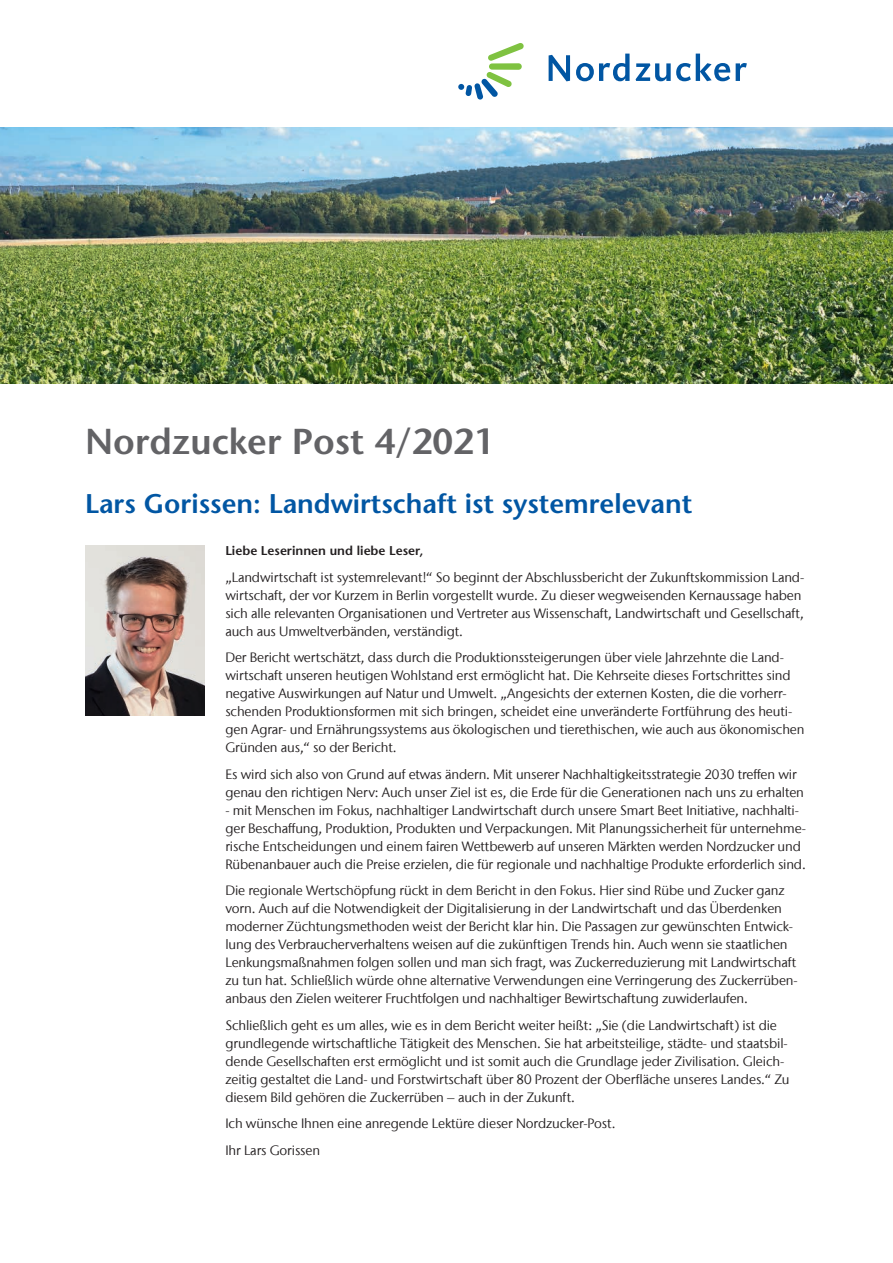
<style>
.page{position:relative;width:893px;height:1263px;background:#fff}
.page>*{position:absolute;margin:0;border:0;box-sizing:border-box;transform-origin:0 0}
.t1{font:600 36px "Stone Sans";color:#636366}
.t2{font:600 27px "Stone Sans";color:#0156a3}
.t3{font:13.5px/18px "Stone Sans IIITC Com";letter-spacing:-.01em;color:#231f20}
.t4{font:600 12.75px "Stone Sans";color:#231f20}
</style>
<div class="page">
<div style="left:489px;top:63px;width:33px;height:7px;background:#7fc241;border-radius:3px"></div>
<svg style="left:458px;top:72px;width:54px;height:28px"></svg>
<svg style="left:488px;top:43px;width:36px;height:18px"></svg>
<svg style="left:549px;top:55px;width:21px;height:26px"></svg>
<svg style="left:576px;top:54px;width:54px;height:27px"></svg>
<svg style="left:636px;top:54px;width:94px;height:27px"></svg>
<svg style="left:736px;top:63px;width:11px;height:18px"></svg>
<img style="left:85px;top:546px;width:119px;height:169px">
<img style="left:0;top:128px;width:893px;height:256px">
<h1 class="t1" style="left:85px;top:419px;width:411px">Nordzucker Post 4/2021</h1>
<h2 class="t2" style="left:85px;top:487px;width:609px">Lars Gorissen: Landwirtschaft ist systemrelevant</h2>
<p class="t4" style="left:225px;top:543px;width:199px">Liebe Leserinnen und liebe Leser,</p>
<p class="t3" style="left:225px;top:568px;width:580px">„Landwirtschaft ist systemrelevant!“ So beginnt der Abschlussbericht der Zukunftskommission Land&shy;wirtschaft, der vor Kurzem in Berlin vorgestellt wurde. Zu dieser wegweisenden Kernaussage haben sich alle relevanten Organisationen und Vertreter aus Wissenschaft, Landwirtschaft und Gesellschaft, auch aus Umweltverbänden, verständigt.</p>
<p class="t3" style="left:225px;top:648px;width:581px">Der Bericht wertschätzt, dass durch die Produktionssteigerungen über viele Jahrzehnte die Land&shy;wirtschaft unseren heutigen Wohlstand erst ermöglicht hat. Die Kehrseite dieses Fortschrittes sind negative Auswirkungen auf Natur und Umwelt. „Angesichts der externen Kosten, die die vorherr&shy;schenden Produktionsformen mit sich bringen, scheidet eine unveränderte Fortführung des heuti&shy;gen Agrar- und Ernährungssystems aus ökologischen und tierethischen, wie auch aus ökonomischen Gründen aus,“ so der Bericht.</p>
<p class="t3" style="left:225px;top:765px;width:580px">Es wird sich also von Grund auf etwas ändern. Mit unserer Nachhaltigkeitsstrategie 2030 treffen wir genau den richtigen Nerv: Auch unser Ziel ist es, die Erde für die Generationen nach uns zu erhalten</p>
<p class="t3" style="left:225px;top:801px;width:582px">- mit Menschen im Fokus, nachhaltiger Landwirtschaft durch unsere Smart Beet Initiative, nachhalti&shy;ger Beschaffung, Produktion, Produkten und Verpackungen. Mit Planungssicherheit für unternehme&shy;rische Entscheidungen und einem fairen Wettbewerb auf unseren Märkten werden Nordzucker und Rübenanbauer auch die Preise erzielen, die für regionale und nachhaltige Produkte erforderlich sind.</p>
<p class="t3" style="left:225px;top:881px;width:573px">Die regionale Wertschöpfung rückt in dem Bericht in den Fokus. Hier sind Rübe und Zucker ganz vorn. Auch auf die Notwendigkeit der Digitalisierung in der Landwirtschaft und das Überdenken moderner Züchtungsmethoden weist der Bericht klar hin. Die Passagen zur gewünschten Entwick&shy;lung des Verbraucherverhaltens weisen auf die zukünftigen Trends hin. Auch wenn sie staatlichen Lenkungsmaßnahmen folgen sollen und man sich fragt, was Zuckerreduzierung mit Landwirtschaft zu tun hat. Schließlich würde ohne alternative Verwendungen eine Verringerung des Zuckerrüben&shy;anbaus den Zielen weiterer Fruchtfolgen und nachhaltiger Bewirtschaftung zuwiderlaufen.</p>
<p class="t3" style="left:225px;top:1016px;width:566px">Schließlich geht es um alles, wie es in dem Bericht weiter heißt: „Sie (die Landwirtschaft) ist die grundlegende wirtschaftliche Tätigkeit des Menschen. Sie hat arbeitsteilige, städte- und staatsbil&shy;dende Gesellschaften erst ermöglicht und ist somit auch die Grundlage jeder Zivilisation. Gleich&shy;zeitig gestaltet die Land- und Forstwirtschaft über 80 Prozent der Oberfläche unseres Landes.“ Zu diesem Bild gehören die Zuckerrüben – auch in der Zukunft.</p>
<p class="t3" style="left:225px;top:1110px;width:392px;line-height:26.5px">Ich wünsche Ihnen eine anregende Lektüre dieser Nordzucker-Post.<br>Ihr Lars Gorissen</p>
</div>
